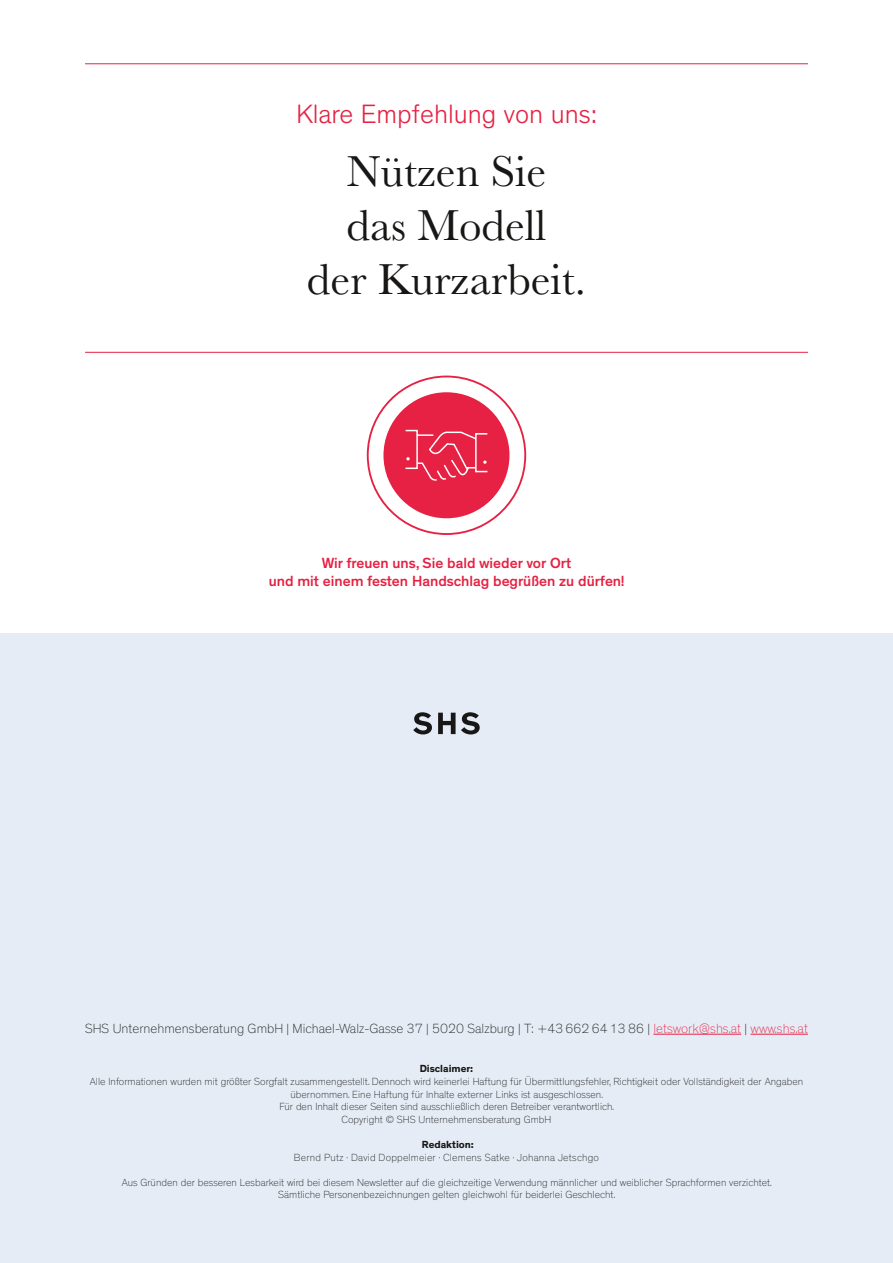
<style>
.page{position:relative;width:893px;height:1263px;background:#fff}
.page>*{position:absolute;margin:0;border:0;box-sizing:border-box;transform-origin:0 0}
.t1{font:45px/54px "Baskerville";color:#181716;text-align:center}
.t2{font:300 27px "Theinhardt";color:#e62143}
.t3{font:500 15px/18px "Theinhardt";color:#e62143;text-align:center}
.t4{font:100 13.5px "Theinhardt";color:#181716}
.t5{font:100 10.5px/12.6px "Theinhardt";color:#181716;text-align:center}
.t6{font:100 10.5px "Theinhardt";letter-spacing:.02em;color:#181716}
.t7{font:700 10.5px "Theinhardt";color:#181716}
.s1{color:#e62143}
</style>
<div class="page">
<div style="left:0;top:634px;width:893px;height:629px;background:#e5ecf5"></div>
<hr style="left:653px;top:1034px;width:88px;height:1px;background:#e62143">
<hr style="left:750px;top:1034px;width:58px;height:1px;background:#e62143">
<svg style="left:413px;top:712px;width:19px;height:22px"></svg>
<svg style="left:438px;top:712px;width:42px;height:22px"></svg>
<hr style="left:85px;top:63px;width:723px;height:1px;background:#e62143">
<hr style="left:85px;top:352px;width:723px;height:1px;background:#e62143">
<div style="left:383px;top:392px;width:126px;height:126px;background:#e62143;border-radius:50%"></div>
<svg style="left:405px;top:429px;width:83px;height:52px"></svg>
<h2 class="t2" style="left:297px;top:98px;width:301px">Klare Empfehlung von uns:</h2>
<h1 class="t1" style="left:307px;top:145px;width:281px">Nützen Sie<br>das Modell<br>der Kurzarbeit.</h1>
<h3 class="t3" style="left:269px;top:554px;width:357px">Wir freuen uns, Sie bald wieder vor Ort<br>und mit einem festen Handschlag begrüßen zu dürfen!</h3>
<p class="t4" style="left:85px;top:1020px;width:724px">SHS Unternehmensberatung GmbH | Michael-Walz-Gasse 37 | 5020 Salzburg | T: +43 662 64 13 86 | <span class="s1">letswork@shs.at</span> | <span class="s1">www.shs.at</span></p>
<p class="t7" style="left:420px;top:1062px;width:55px">Disclaimer:</p>
<p class="t5" style="left:90px;top:1075px;width:715px">Alle Informationen wurden mit größter Sorgfalt zusammengestellt. Dennoch wird keinerlei Haftung für Übermittlungsfehler, Richtigkeit oder Vollständigkeit der Angaben übernommen. Eine Haftung für Inhalte externer Links ist ausgeschlossen.<br>Für den Inhalt dieser Seiten sind ausschließlich deren Betreiber verantwortlich.<br>Copyright © SHS Unternehmensberatung GmbH</p>
<p class="t7" style="left:422px;top:1138px;width:53px">Redaktion:</p>
<p class="t6" style="left:294px;top:1151px;width:307px">Bernd Putz · David Doppelmeier · Clemens Satke · Johanna Jetschgo</p>
<p class="t5" style="left:122px;top:1176px;width:652px">Aus Gründen der besseren Lesbarkeit wird bei diesem Newsletter auf die gleichzeitige Verwendung männlicher und weiblicher Sprachformen verzichtet.<br>Sämtliche Personenbezeichnungen gelten gleichwohl für beiderlei Geschlecht.</p>
</div>
